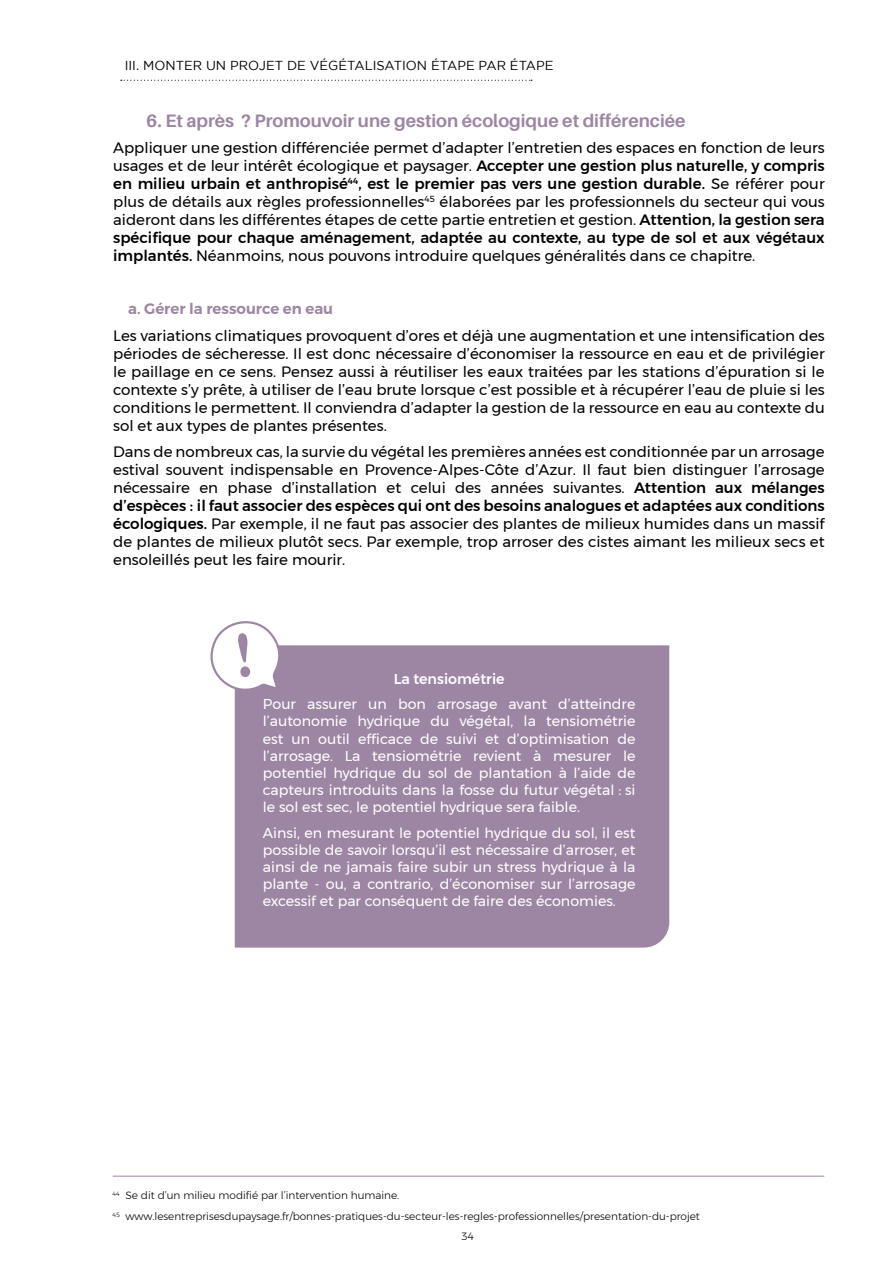
<style>
.page{position:relative;width:893px;height:1263px;background:#fff}
.page>*{position:absolute;margin:0;border:0;box-sizing:border-box;transform-origin:0 0}
.t1{font:700 18px "Aileron";color:#9d86a4}
.t2{font:15px/18px "Montserrat";color:#000;text-align:justify}
.t3{font:600 15px "Montserrat";color:#9d86a4}
.t4{font:14.25px/17.1px "Montserrat";color:#fff;text-align:justify}
.t5{font:500 14.25px "Montserrat";color:#fff}
.t6{font:13.05px "Gotham";color:#000}
.t7{font:300 10.5px/21.1px "Montserrat";color:#000}
.s1{font-weight:500}
</style>
<div class="page">
<hr style="left:113px;top:1176px;width:711px;height:1px;background:#9d86a4">
<div style="left:235px;top:645px;width:434px;height:302px;background:#9d86a4"></div>
<svg style="left:210px;top:621px;width:74px;height:76px"></svg>
<div style="left:240px;top:666px;width:10px;height:11px;background:#9d86a4;border-radius:50%"></div>
<svg style="left:121px;top:80px;width:411px;height:1px"></svg>
<p class="t6" style="left:125px;top:58px;width:430px">III. MONTER UN PROJET DE VÉGÉTALISATION ÉTAPE PAR ÉTAPE</p>
<p class="t1" style="left:146px;top:110px;width:541px">6. Et après ? Promouvoir une gestion écologique et différenciée</p>
<p class="t2" style="left:113px;top:139px;width:713px">Appliquer une gestion différenciée permet d’adapter l’entretien des espaces en fonction de leurs usages et de leur intérêt écologique et paysager. <span class="s1">Accepter une gestion plus naturelle, y compris en milieu urbain et anthropisé</span><sup>44</sup><span class="s1">, est le premier pas vers une gestion durable.</span> Se référer pour plus de détails aux règles professionnelles<sup>45</sup> élaborées par les professionnels du secteur qui vous aideront dans les différentes étapes de cette partie entretien et gestion. <span class="s1">Attention, la gestion sera spécifique pour chaque aménagement, adaptée au contexte, au type de sol et aux végétaux implantés.</span> Néanmoins, nous pouvons introduire quelques généralités dans ce chapitre.</p>
<p class="t3" style="left:128px;top:297px;width:206px">a. Gérer la ressource en eau</p>
<p class="t2" style="left:113px;top:326px;width:713px">Les variations climatiques provoquent d’ores et déjà une augmentation et une intensification des périodes de sécheresse. Il est donc nécessaire d’économiser la ressource en eau et de privilégier le paillage en ce sens. Pensez aussi à réutiliser les eaux traitées par les stations d’épuration si le contexte s’y prête, à utiliser de l’eau brute lorsque c’est possible et à récupérer l’eau de pluie si les conditions le permettent. Il conviendra d’adapter la gestion de la ressource en eau au contexte du sol et aux types de plantes présentes.</p>
<p class="t2" style="left:113px;top:443px;width:713px">Dans de nombreux cas, la survie du végétal les premières années est conditionnée par un arrosage estival souvent indispensable en Provence-Alpes-Côte d’Azur. Il faut bien distinguer l’arrosage nécessaire en phase d’installation et celui des années suivantes. <span class="s1">Attention aux mélanges d’espèces : il faut associer des espèces qui ont des besoins analogues et adaptées aux conditions écologiques.</span> Par exemple, il ne faut pas associer des plantes de milieux humides dans un massif de plantes de milieux plutôt secs. Par exemple, trop arroser des cistes aimant les milieux secs et ensoleillés peut les faire mourir.</p>
<p class="t5" style="left:394px;top:667px;width:112px">La tensiométrie</p>
<p class="t4" style="left:263px;top:695px;width:374px">Pour assurer un bon arrosage avant d’atteindre l’autonomie hydrique du végétal, la tensiométrie est un outil efficace de suivi et d’optimisation de l’arrosage. La tensiométrie revient à mesurer le potentiel hydrique du sol de plantation à l’aide de capteurs introduits dans la fosse du futur végétal : si le sol est sec, le potentiel hydrique sera faible.</p>
<p class="t4" style="left:263px;top:824px;width:374px">Ainsi, en mesurant le potentiel hydrique du sol, il est possible de savoir lorsqu’il est nécessaire d’arroser, et ainsi de ne jamais faire subir un stress hydrique à la plante - ou, a contrario, d’économiser sur l’arrosage excessif et par conséquent de faire des économies.</p>
<p class="t7" style="left:113px;top:1185px;width:589px"><sup>44</sup> Se dit d’un milieu modifié par l’intervention humaine.<br><sup>45</sup> www.lesentreprisesdupaysage.fr/bonnes-pratiques-du-secteur-les-regles-professionnelles/presentation-du-projet</p>
<p class="t7" style="left:462px;top:1226px;width:14px">34</p>
</div>
